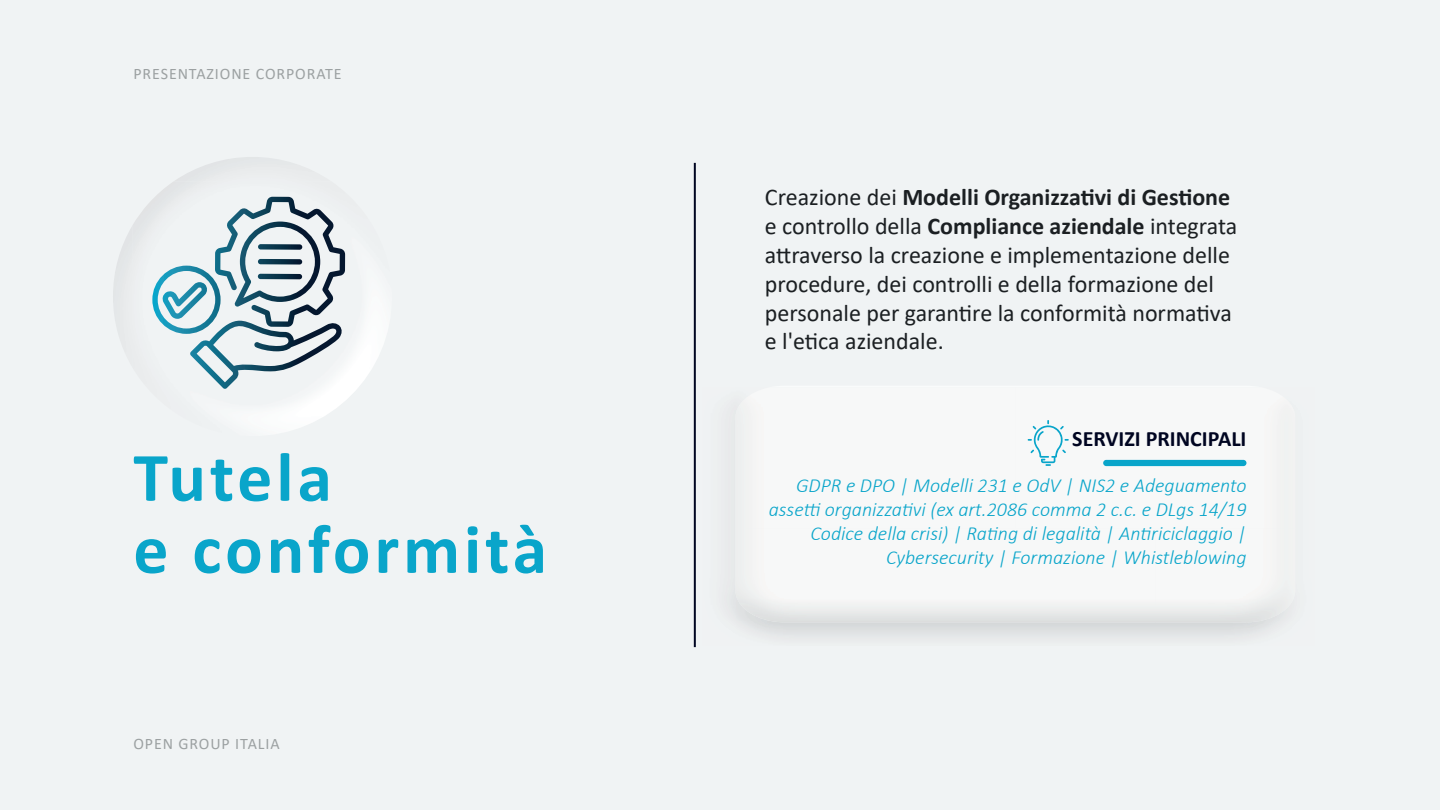
<style>
.page{position:relative;width:1440px;height:810px;background:#f0f3f4}
.page>*{position:absolute;margin:0;border:0;box-sizing:border-box;transform-origin:0 0}
.t1{font:700 70px/72px "Calibri";letter-spacing:.055em;color:#09a5ca}
.t2{font:24px/28.8px "Calibri";color:#1b1f22}
.t3{font:700 22px "Calibri";color:#000521}
.t4{font:italic 300 20px/24px "Calibri";color:#09a5ca;text-align:right}
.t5{font:16px "Calibri";letter-spacing:.055em;color:#9ca1a2}
.s1{font-weight:700}
</style>
<div class="page">
<div style="left:1103px;top:460px;width:143px;height:6px;background:#09a5ca;border-radius:3px"></div>
<img style="left:132px;top:181px;width:252px;height:248px">
<svg style="left:152px;top:197px;width:193px;height:137px"></svg>
<hr style="left:694px;top:163px;width:2px;height:484px;background:#000521">
<svg style="left:1028px;top:420px;width:41px;height:46px"></svg>
<p class="t5" style="left:133px;top:62px;width:210px">PRESENTAZIONE CORPORATE</p>
<h1 class="t1" style="left:133px;top:440px;width:415px">Tutela<br>e conformità</h1>
<p class="t5" style="left:133px;top:732px;width:148px">OPEN GROUP ITALIA</p>
<p class="t2" style="left:765px;top:182px;width:474px">Creazione dei <span class="s1">Modelli Organizzativi di Gestione </span>e controllo della <span class="s1">Compliance aziendale</span> integrata attraverso la creazione e implementazione delle procedure, dei controlli e della formazione del personale per garantire la conformità normativa e l'etica aziendale.</p>
<p class="t3" style="left:1072px;top:423px;width:176px">SERVIZI PRINCIPALI</p>
<p class="t4" style="left:769px;top:472px;width:479px">GDPR e DPO | Modelli 231 e OdV | NIS2 e Adeguamento assetti organizzativi (ex art.2086 comma 2 c.c. e DLgs 14/19<br>Codice della crisi) | Rating di legalità | Antiriciclaggio | Cybersecurity | Formazione | Whistleblowing</p>
</div>
